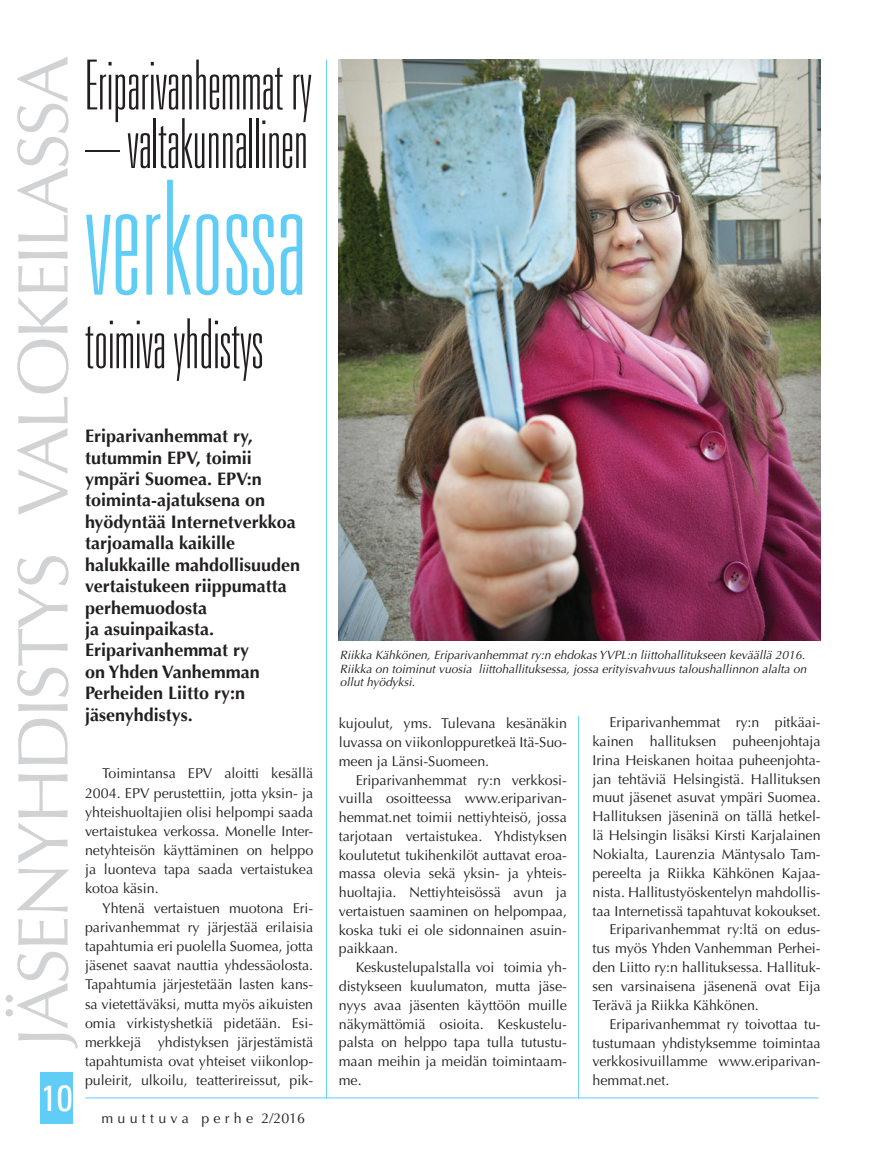
<style>
.page{position:relative;width:893px;height:1149px;background:#fff}
.page>*{position:absolute;margin:0;border:0;box-sizing:border-box;transform-origin:0 0}
.t1{font:100 ultra-condensed 159px "Univers 39";color:#5fcdf5}
.t2{font:72px "Optima";letter-spacing:-.04em;color:#d1d2d4}
.t3{font:100 ultra-condensed 69px "Univers 39";color:#231f20}
.t4{font:condensed 36px "Univers";color:#fff}
.t5{font:700 18px/21.5px "Optima";color:#231f20}
.t6{font:14.25px/18.8px "Optima";color:#231f20;text-align:justify}
.t7{font:14.25px "Optima";letter-spacing:.3em;color:#231f20}
.t8{font:italic 12px/13.5px "Optima";color:#231f20;text-align:justify}
</style>
<div class="page">
<div style="left:40px;top:1071px;width:33px;height:52px;background:#5fcdf5"></div>
<hr style="left:85px;top:1097px;width:734px;height:1px;background:#5fcdf5">
<hr style="left:326px;top:60px;width:1px;height:1038px;background:#5fcdf5">
<hr style="left:578px;top:715px;width:1px;height:383px;background:#5fcdf5">
<img style="left:339px;top:60px;width:481px;height:580px">
<h2 class="t2" style="left:1px;top:1046px;width:992px;rotate:-90deg">JÄSENYHDISTYS VALOKEILASSA</h2>
<h3 class="t3" style="left:85px;top:50px;width:228px">Eriparivanhemmat ry</h3>
<h3 class="t3" style="left:85px;top:108px;width:224px">– valtakunnallinen</h3>
<h1 class="t1" style="left:85px;top:157px;width:223px">verkossa</h1>
<h3 class="t3" style="left:85px;top:308px;width:180px">toimiva yhdistys</h3>
<p class="t5" style="left:85px;top:425px;width:217px">Eriparivanhemmat ry, tutummin EPV, toimii ympäri Suomea. EPV:n toiminta-ajatuksena on hyödyntää Internetverkkoa tarjoamalla kaikille halukkaille mahdollisuuden vertaistukeen riippumatta perhemuodosta<br>ja asuinpaikasta.<br>Eriparivanhemmat ry<br>on Yhden Vanhemman<br>Perheiden Liitto ry:n jäsenyhdistys.</p>
<p class="t6" style="left:85px;top:763px;width:230px;line-height:19.2px;text-indent:17px">Toimintansa EPV aloitti kesällä 2004. EPV perustettiin, jotta yksin- ja yhteishuoltajien olisi helpompi saada vertaistukea verkossa. Monelle Inter&shy;netyhteisön käyttäminen on helppo ja luonteva tapa saada vertaistukea kotoa käsin.</p>
<p class="t6" style="left:85px;top:898px;width:230px;line-height:19.2px;text-indent:17px">Yhtenä vertaistuen muotona Eri&shy;parivanhemmat ry järjestää erilaisia tapahtumia eri puolella Suomea, jotta jäsenet saavat nauttia yhdessäolosta.<br>Tapahtumia järjestetään lasten kans&shy;sa vietettäväksi, mutta myös aikuisten omia virkistyshetkiä pidetään. Esi&shy;merkkejä yhdistyksen järjestämistä tapahtumista ovat yhteiset viikonlop&shy;puleirit, ulkoilu, teatterireissut, pik-</p>
<h3 class="t4" style="left:41px;top:1074px;width:33px">10</h3>
<p class="t7" style="left:101px;top:1109px;width:205px">muuttuva perhe 2/2016</p>
<p class="t8" style="left:340px;top:648px;width:468px">Riikka Kähkönen, Eriparivanhemmat ry:n ehdokas YVPL:n liittohallitukseen keväällä 2016.<br>Riikka on toiminut vuosia liittohallituksessa, jossa erityisvahvuus taloushallinnon alalta on ollut hyödyksi.</p>
<p class="t6" style="left:339px;top:714px;width:230px">kujoulut, yms. Tulevana kesänäkin luvassa on viikonloppuretkeä Itä-Suo&shy;meen ja Länsi-Suomeen.</p>
<p class="t6" style="left:339px;top:770px;width:230px;text-indent:17px">Eriparivanhemmat ry:n verkkosi&shy;vuilla osoitteessa www.eriparivan&shy;hemmat.net toimii nettiyhteisö, jossa tarjotaan vertaistukea. Yhdistyksen koulutetut tukihenkilöt auttavat eroa&shy;massa olevia sekä yksin- ja yhteis&shy;huoltajia. Nettiyhteisössä avun ja vertaistuen saaminen on helpompaa, koska tuki ei ole sidonnainen asuin&shy;paikkaan.</p>
<p class="t6" style="left:339px;top:957px;width:230px;text-indent:17px">Keskustelupalstalla voi toimia yh&shy;distykseen kuulumaton, mutta jäse&shy;nyys avaa jäsenten käyttöön muille näkymättömiä osioita. Keskustelu&shy;palsta on helppo tapa tulla tutustu&shy;maan meihin ja meidän toimintaam&shy;me.</p>
<p class="t6" style="left:609px;top:712px;width:213px">Eriparivanhemmat ry:n pitkäai-</p>
<p class="t6" style="left:592px;top:731px;width:230px">kainen hallituksen puheenjohtaja</p>
<p class="t6" style="left:592px;top:750px;width:230px">Irina Heiskanen hoitaa puheenjohta-</p>
<p class="t6" style="left:592px;top:769px;width:230px">jan tehtäviä Helsingistä. Hallituksen</p>
<p class="t6" style="left:592px;top:788px;width:230px">muut jäsenet asuvat ympäri Suomea.</p>
<p class="t6" style="left:592px;top:807px;width:230px">Hallituksen jäseninä on tällä hetkel-</p>
<p class="t6" style="left:592px;top:825px;width:230px">lä Helsingin lisäksi Kirsti Karjalainen</p>
<p class="t6" style="left:592px;top:844px;width:230px">Nokialta, Laurenzia Mäntysalo Tam-</p>
<p class="t6" style="left:592px;top:863px;width:230px">pereelta ja Riikka Kähkönen Kajaa-</p>
<p class="t6" style="left:592px;top:882px;width:230px">nista. Hallitustyöskentelyn mahdollis-</p>
<p class="t6" style="left:592px;top:901px;width:230px">taa Internetissä tapahtuvat kokoukset.</p>
<p class="t6" style="left:609px;top:920px;width:213px">Eriparivanhemmat ry:ltä on edus-</p>
<p class="t6" style="left:592px;top:938px;width:230px">tus myös Yhden Vanhemman Perhei-</p>
<p class="t6" style="left:592px;top:957px;width:230px">den Liitto ry:n hallituksessa. Hallituk-</p>
<p class="t6" style="left:592px;top:976px;width:230px">sen varsinaisena jäsenenä ovat Eija</p>
<p class="t6" style="left:592px;top:995px;width:168px">Terävä ja Riikka Kähkönen.</p>
<p class="t6" style="left:609px;top:1014px;width:213px">Eriparivanhemmat ry toivottaa tu-</p>
<p class="t6" style="left:592px;top:1033px;width:230px">tustumaan yhdistyksemme toimintaa</p>
<p class="t6" style="left:592px;top:1051px;width:230px">verkkosivuillamme www.eriparivan-</p>
<p class="t6" style="left:592px;top:1070px;width:78px">hemmat.net.</p>
</div>
